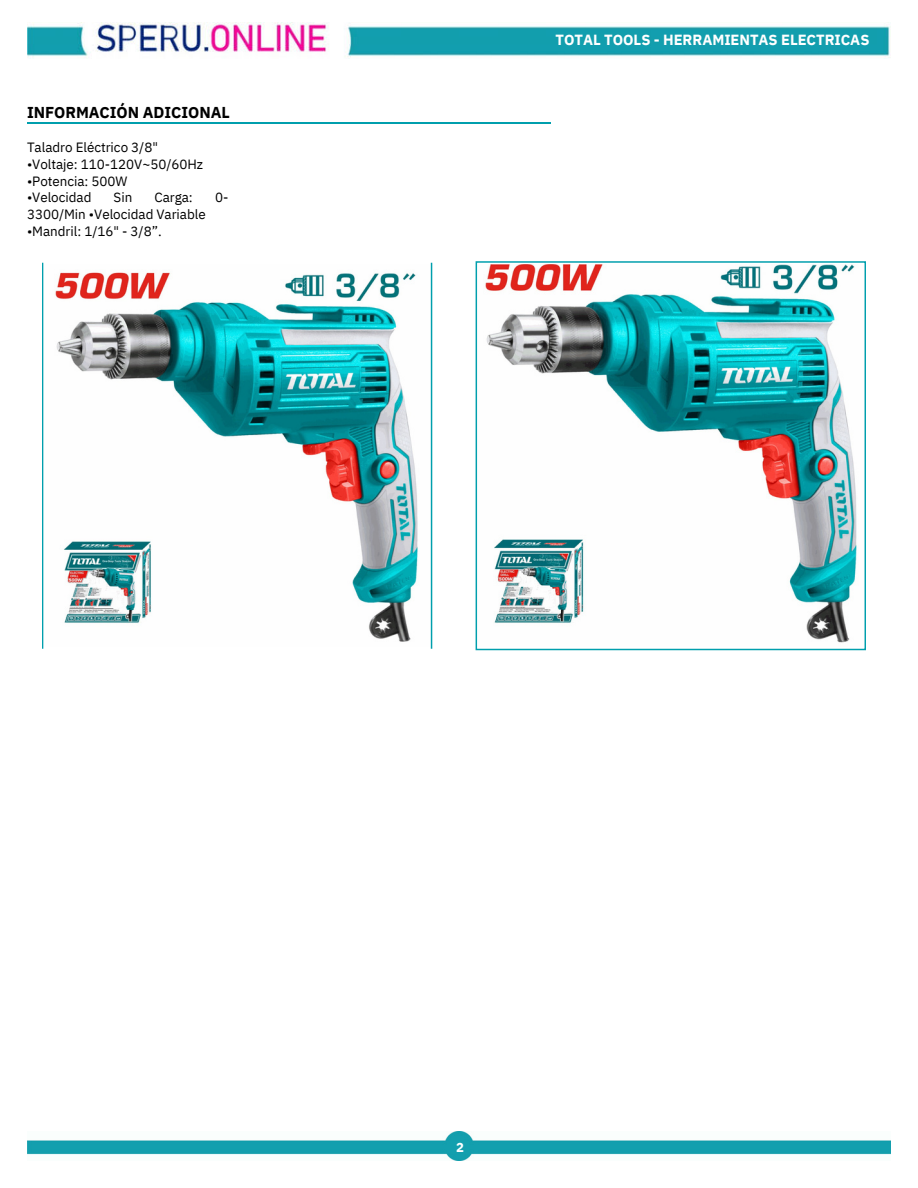
<style>
.page{position:relative;width:918px;height:1188px;background:#fff}
.page>*{position:absolute;margin:0;border:0;box-sizing:border-box;transform-origin:0 0}
.t1{font:700 15.75px "IBM Plex Sans";letter-spacing:-.005em;color:#000}
.t2{font:700 14.7px "IBM Plex Sans";letter-spacing:-.005em;color:#fff}
.t3{font:13.35px "IBM Plex Sans";letter-spacing:-.005em;color:#000}
.t4{font:700 13.05px "IBM Plex Sans";color:#fff}
</style>
<div class="page">
<hr style="left:27px;top:122px;width:524px;height:1px;background:#009fad">
<svg style="left:42px;top:263px;width:390px;height:386px"></svg>
<img style="left:45px;top:264px;width:385px;height:383px">
<svg style="left:476px;top:261px;width:390px;height:389px"></svg>
<img style="left:479px;top:264px;width:384px;height:383px">
<img style="left:27px;top:1131px;width:864px;height:29px">
<img style="left:27px;top:23px;width:863px;height:36px">
<img style="left:361px;top:23px;width:98px;height:36px">
<img style="left:459px;top:23px;width:87px;height:36px">
<img style="left:546px;top:23px;width:197px;height:36px">
<img style="left:743px;top:23px;width:94px;height:36px">
<p class="t1" style="left:27px;top:100px;width:204px">INFORMACIÓN ADICIONAL</p>
<p class="t3" style="left:27px;top:137px;width:133px">Taladro Eléctrico 3/8"</p>
<p class="t3" style="left:27px;top:154px;width:178px">•Voltaje: 110-120V~50/60Hz</p>
<p class="t3" style="left:27px;top:171px;width:102px">•Potencia: 500W</p>
<p class="t3" style="left:27px;top:188px;width:66px">•Velocidad</p>
<p class="t3" style="left:114px;top:188px;width:20px">Sin</p>
<p class="t3" style="left:155px;top:188px;width:40px">Carga:</p>
<p class="t3" style="left:215px;top:188px;width:15px">0-</p>
<p class="t3" style="left:27px;top:204px;width:180px">3300/Min •Velocidad Variable</p>
<p class="t3" style="left:27px;top:221px;width:136px">•Mandril: 1/16" - 3/8”.</p>
<p class="t2" style="left:556px;top:28px;width:315px">TOTAL TOOLS - HERRAMIENTAS ELECTRICAS</p>
<p class="t4" style="left:456px;top:1137px;width:9px">2</p>
</div>
